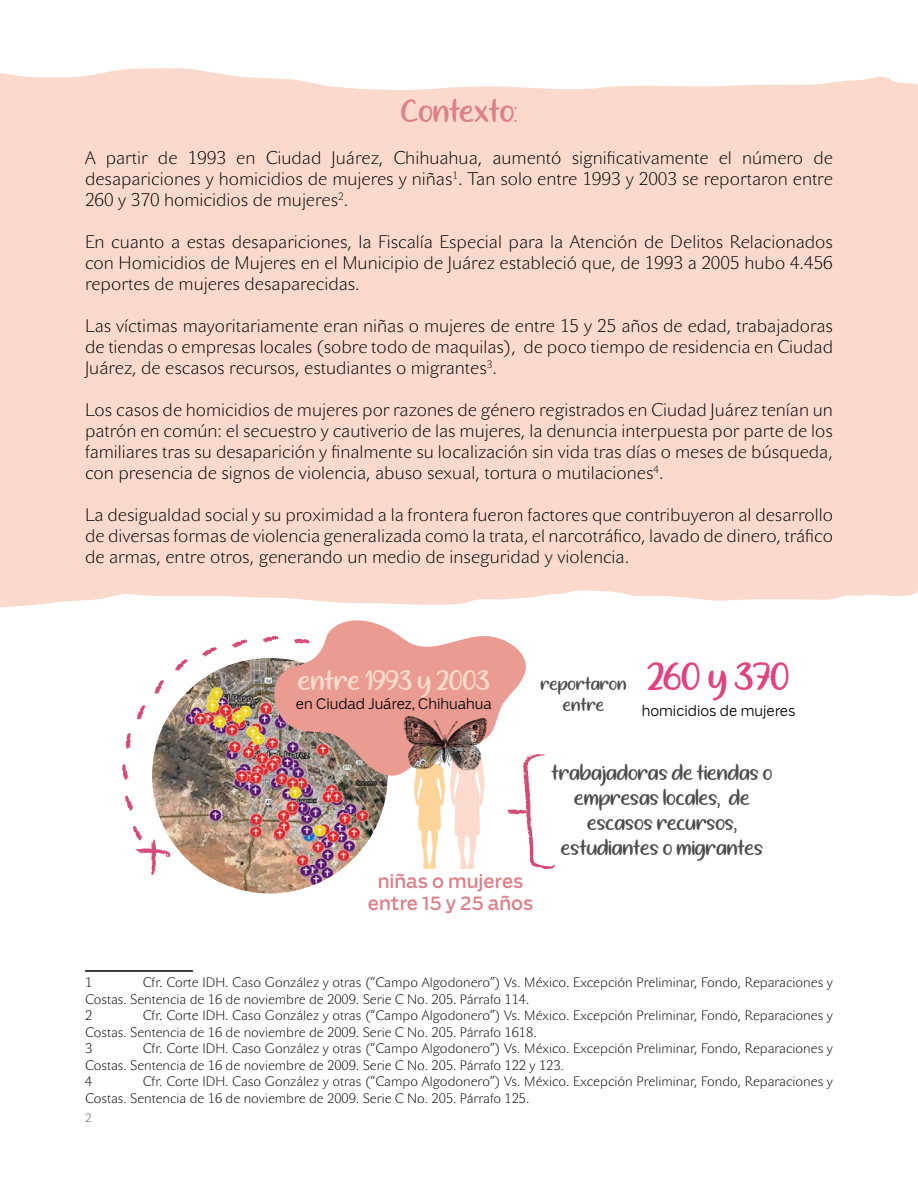
<style>
.page{position:relative;width:918px;height:1188px;background:#fff}
.page>*{position:absolute;margin:0;border:0;box-sizing:border-box;transform-origin:0 0}
.t1{font:39.45px "Keepthe Faith";letter-spacing:-.005em;color:#e14380}
.t2{font:33px "Keepthe Faith";color:#dd8088}
.t3{font:28.35px "Keepthe Faith";color:#fcdacd}
.t4{font:21.9px/24.9px "Keepthe Faith";color:#4e4e4d;text-align:center}
.t5{font:18.75px/22.5px "Boomer";color:#dd8088;text-align:center}
.t6{font:18.75px/21.5px "Keepthe Faith";color:#4e4e4d;text-align:center}
.t7{font:18px/21px "John Sans White Pro";color:#000;text-align:justify}
.t8{font:300 14.4px "Boomer";color:#020203}
.t9{font:13.5px/16.5px "John Sans White Pro";color:#000}
.t10{font:12px "John Sans White Pro";color:#575756}
</style>
<div class="page">
<div style="left:0;top:68px;width:918px;height:540px;background:#fbd9cc"></div>
<hr style="left:85px;top:970px;width:108px;height:2px;background:#000">
<img style="left:152px;top:658px;width:236px;height:236px;border-radius:118px">
<svg style="left:133px;top:826px;width:37px;height:49px"></svg>
<svg style="left:125px;top:796px;width:9px;height:15px"></svg>
<svg style="left:122px;top:764px;width:7px;height:16px"></svg>
<svg style="left:125px;top:733px;width:6px;height:16px"></svg>
<svg style="left:137px;top:705px;width:9px;height:15px"></svg>
<svg style="left:154px;top:680px;width:10px;height:14px"></svg>
<svg style="left:175px;top:659px;width:13px;height:13px"></svg>
<svg style="left:202px;top:647px;width:15px;height:10px"></svg>
<svg style="left:232px;top:639px;width:15px;height:10px"></svg>
<img style="left:263px;top:620px;width:292px;height:250px">
<h2 class="t2" style="left:401px;top:91px;width:118px">Contexto:</h2>
<p class="t7" style="left:85px;top:147px;width:749px">A partir de 1993 en Ciudad Juárez, Chihuahua, aumentó significativamente el número de desapariciones y homicidios de mujeres y niñas<sup>1</sup>. Tan solo entre 1993 y 2003 se reportaron entre 260 y 370 homicidios de mujeres<sup>2</sup>.</p>
<p class="t7" style="left:85px;top:231px;width:749px">En cuanto a estas desapariciones, la Fiscalía Especial para la Atención de Delitos Relacionados con Homicidios de Mujeres en el Municipio de Juárez estableció que, de 1993 a 2005 hubo 4.456 reportes de mujeres desaparecidas.</p>
<p class="t7" style="left:85px;top:315px;width:750px">Las víctimas mayoritariamente eran niñas o mujeres de entre 15 y 25 años de edad, trabajadoras de tiendas o empresas locales (sobre todo de maquilas), de poco tiempo de residencia en Ciudad Juárez, de escasos recursos, estudiantes o migrantes<sup>3</sup>.</p>
<p class="t7" style="left:85px;top:399px;width:749px">Los casos de homicidios de mujeres por razones de género registrados en Ciudad Juárez tenían un patrón en común: el secuestro y cautiverio de las mujeres, la denuncia interpuesta por parte de los familiares tras su desaparición y finalmente su localización sin vida tras días o meses de búsqueda, con presencia de signos de violencia, abuso sexual, tortura o mutilaciones<sup>4</sup>.</p>
<p class="t7" style="left:85px;top:504px;width:749px">La desigualdad social y su proximidad a la frontera fueron factores que contribuyeron al desarrollo de diversas formas de violencia generalizada como la trata, el narcotráfico, lavado de dinero, tráfico de armas, entre otros, generando un medio de inseguridad y violencia.</p>
<h3 class="t3" style="left:298px;top:663px;width:193px">entre 1993 y 2003</h3>
<p class="t8" style="left:296px;top:695px;width:198px">en Ciudad Juárez, Chihuahua</p>
<p class="t6" style="left:541px;top:673px;width:87px">reportaron entre</p>
<h1 class="t1" style="left:647px;top:653px;width:144px">260 y 370</h1>
<p class="t8" style="left:642px;top:702px;width:155px">homicidios de mujeres</p>
<p class="t5" style="left:368px;top:870px;width:167px">niñas o mujeres entre 15 y 25 años</p>
<p class="t4" style="left:552px;top:761px;width:222px">trabajadoras de tiendas o empresas locales, de escasos recursos, estudiantes o migrantes</p>
<p class="t9" style="left:85px;top:975px;width:750px;text-indent:58px">Cfr. Corte IDH. Caso González y otras (“Campo Algodonero”) Vs. México. Excepción Preliminar, Fondo, Reparaciones y<br>Costas. Sentencia de 16 de noviembre de 2009. Serie C No. 205. Párrafo 114.<br>2</p>
<p class="t9" style="left:85px;top:975px;width:9px">1</p>
<p class="t9" style="left:85px;top:1008px;width:750px;text-indent:58px">Cfr. Corte IDH. Caso González y otras (“Campo Algodonero”) Vs. México. Excepción Preliminar, Fondo, Reparaciones y<br>Costas. Sentencia de 16 de noviembre de 2009. Serie C No. 205. Párrafo 1618.<br>3</p>
<p class="t9" style="left:85px;top:1041px;width:750px;text-indent:58px">Cfr. Corte IDH. Caso González y otras (“Campo Algodonero”) Vs. México. Excepción Preliminar, Fondo, Reparaciones y<br>Costas. Sentencia de 16 de noviembre de 2009. Serie C No. 205. Párrafo 122 y 123.<br>4</p>
<p class="t9" style="left:85px;top:1074px;width:750px;text-indent:58px">Cfr. Corte IDH. Caso González y otras (“Campo Algodonero”) Vs. México. Excepción Preliminar, Fondo, Reparaciones y<br>Costas. Sentencia de 16 de noviembre de 2009. Serie C No. 205. Párrafo 125.</p>
<p class="t10" style="left:85px;top:1111px;width:8px">2</p>
</div>
